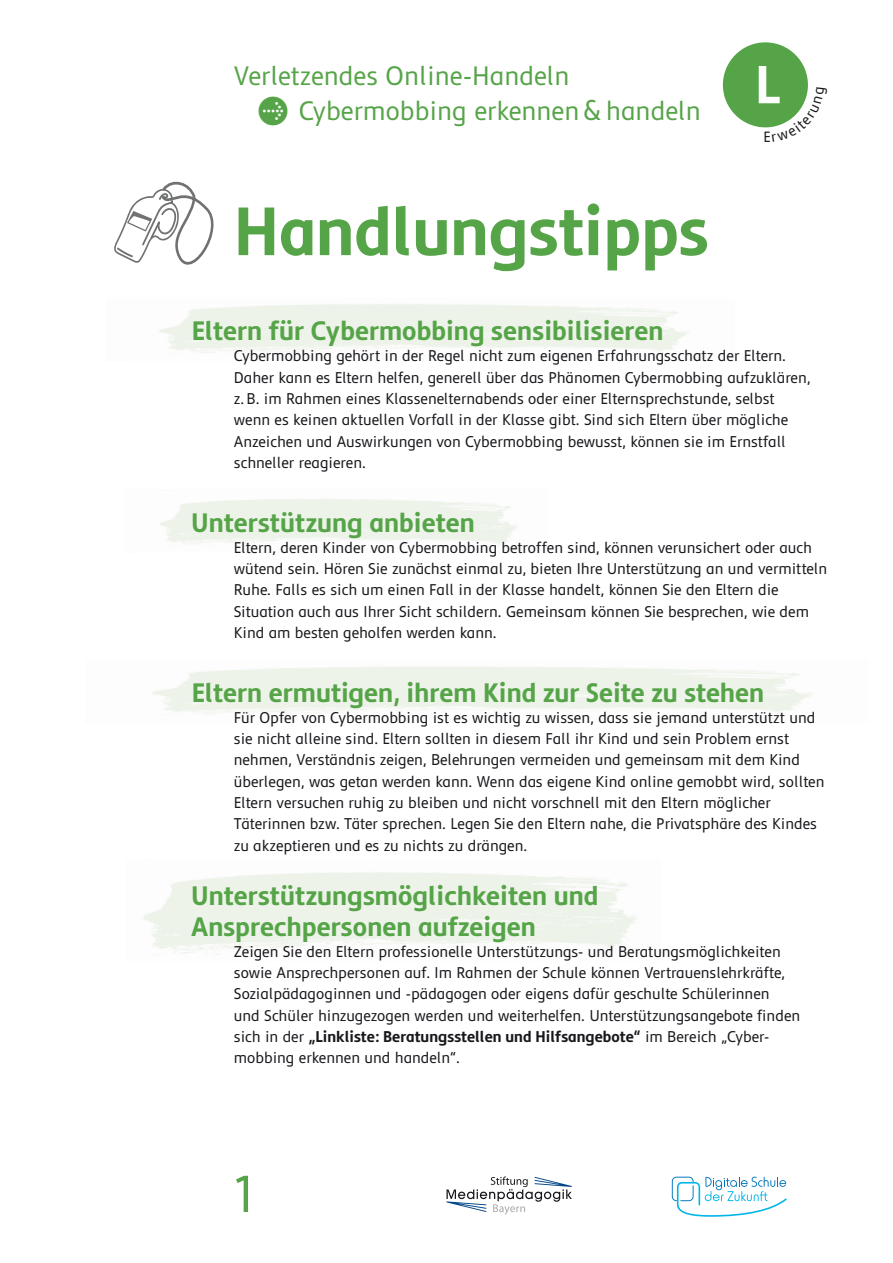
<style>
.page{position:relative;width:893px;height:1263px;background:#fff}
.page>*{position:absolute;margin:0;border:0;box-sizing:border-box;transform-origin:0 0}
.t1{font:700 69px "Semikolon Plus";color:#56a448}
.t2{font:54px "Semikolon Plus";color:#56a448}
.t3{font:700 54px "Semikolon Plus";color:#fff}
.t4{font:700 27px "Semikolon Plus";letter-spacing:.005em;color:#56a448}
.t5{font:27px "Semikolon Plus";letter-spacing:.005em;color:#56a448}
.t6{font:15.75px/21.3px "Semikolon Plus";letter-spacing:.005em;color:#1a171c}
.s1{font-family:"Button Bonus Circle Negative";font-size:36px}
.s2{font-weight:700}
</style>
<div class="page">
<svg style="left:446px;top:1176px;width:126px;height:38px"></svg>
<svg style="left:672px;top:1177px;width:115px;height:40px"></svg>
<svg style="left:114px;top:182px;width:100px;height:83px"></svg>
<div style="left:723px;top:42px;width:85px;height:85px;background:#56a448;border-radius:50%"></div>
<svg style="left:764px;top:87px;width:44px;height:41px"></svg>
<p class="t5" style="left:234px;top:62px;width:337px">Verletzendes Online-Handeln</p>
<p class="t5" style="left:255px;top:96px;width:447px"><span class="s1">A</span> Cybermobbing erkennen&amp;handeln</p>
<p class="t1" style="left:234px;top:192px;width:477px">Handlungstipps</p>
<p class="t3" style="left:755px;top:54px;width:27px">L</p>
<p class="t4" style="left:192px;top:315px;width:473px">Eltern für Cybermobbing sensibilisieren</p>
<p class="t6" style="left:234px;top:346px;width:578px">Cybermobbing gehört in der Regel nicht zum eigenen Erfahrungsschatz der Eltern.<br>Daher kann es Eltern helfen, generell über das Phänomen Cybermobbing aufzuklären, z.B. im Rahmen eines Klassenelternabends oder einer Elternsprechstunde, selbst wenn es keinen aktuellen Vorfall in der Klasse gibt. Sind sich Eltern über mögliche Anzeichen und Auswirkungen von Cybermobbing bewusst, können sie im Ernstfall schneller reagieren.</p>
<p class="t4" style="left:191px;top:507px;width:285px">Unterstützung anbieten</p>
<p class="t6" style="left:234px;top:537px;width:595px">Eltern, deren Kinder von Cybermobbing betroffen sind, können verunsichert oder auch wütend sein. Hören Sie zunächst einmal zu, bieten Ihre Unterstützung an und vermitteln Ruhe. Falls es sich um einen Fall in der Klasse handelt, können Sie den Eltern die Situation auch aus Ihrer Sicht schildern. Gemeinsam können Sie besprechen, wie dem Kind am besten geholfen werden kann.</p>
<p class="t4" style="left:192px;top:677px;width:574px">Eltern ermutigen, ihrem Kind zur Seite zu stehen</p>
<p class="t6" style="left:234px;top:707px;width:592px">Für Opfer von Cybermobbing ist es wichtig zu wissen, dass sie jemand unterstützt und sie nicht alleine sind. Eltern sollten in diesem Fall ihr Kind und sein Problem ernst nehmen, Verständnis zeigen, Belehrungen vermeiden und gemeinsam mit dem Kind überlegen, was getan werden kann. Wenn das eigene Kind online gemobbt wird, sollten Eltern versuchen ruhig zu bleiben und nicht vorschnell mit den Eltern möglicher Täterinnen bzw. Täter sprechen. Legen Sie den Eltern nahe, die Privatsphäre des Kindes zu akzeptieren und es zu nichts zu drängen.</p>
<p class="t4" style="left:191px;top:880px;width:409px">Unterstützungsmöglichkeiten und</p>
<p class="t4" style="left:191px;top:911px;width:346px">Ansprechpersonen aufzeigen</p>
<p class="t6" style="left:234px;top:941px;width:568px">Zeigen Sie den Eltern professionelle Unterstützungs- und Beratungsmöglichkeiten sowie Ansprechpersonen auf. Im Rahmen der Schule können Vertrauenslehrkräfte, Sozialpädagoginnen und -pädagogen oder eigens dafür geschulte Schülerinnen<br>und Schüler hinzugezogen werden und weiterhelfen. Unterstützungsangebote finden sich in der <span class="s2">„Linkliste: Beratungsstellen und Hilfsangebote“</span> im Bereich „Cyber&shy;mobbing erkennen und handeln“.</p>
<p class="t2" style="left:234px;top:1165px;width:23px">1</p>
</div>
